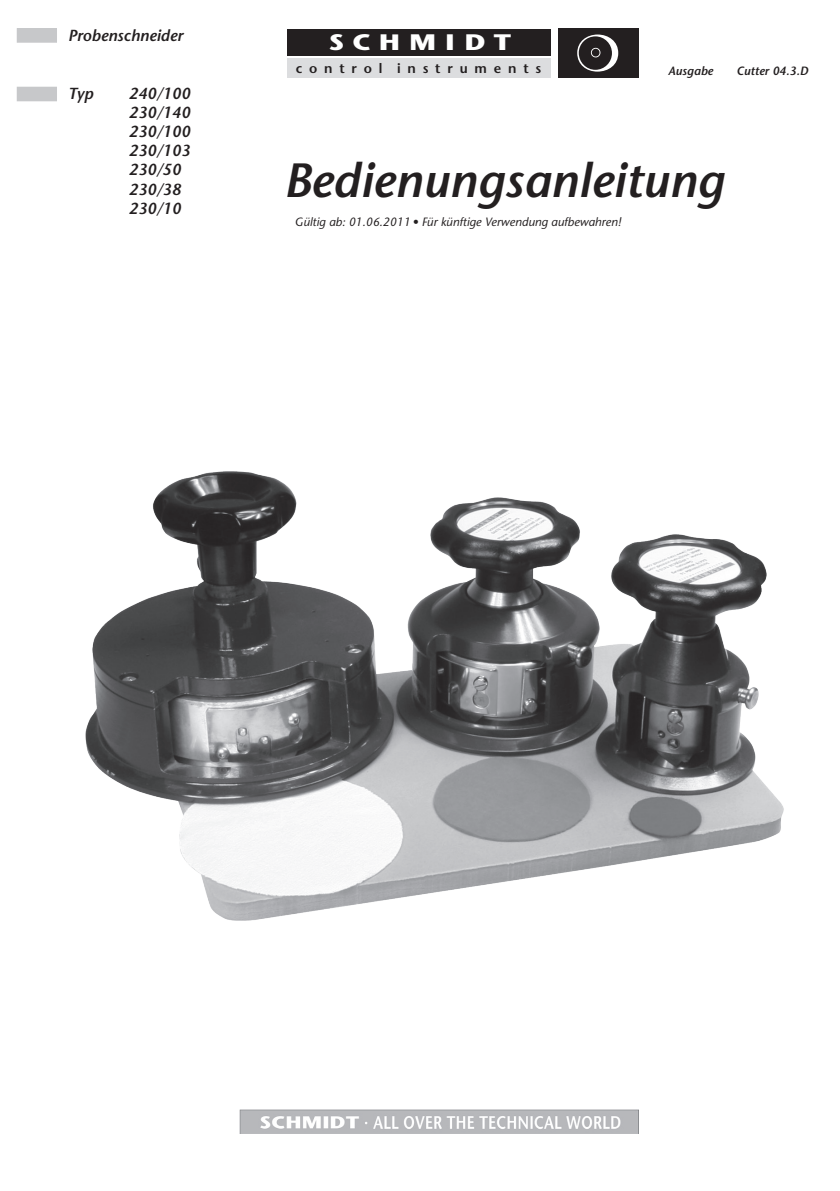
<style>
.page{position:relative;width:840px;height:1191px;background:#fff}
.page>*{position:absolute;margin:0;border:0;box-sizing:border-box;transform-origin:0 0}
.Titel{font:italic 600 48px "Stone Sans";color:#231f20}
.t1{font:700 22.4px "Stone Sans";letter-spacing:.33em;color:#fff;scale:1.22 1}
.Titeltypen{font:italic 600 16px/19.2px "Stone Sans";color:#231f20}
.t2{font:600 13.6px "Stone Sans";letter-spacing:.5em;color:#231f20}
.Gültigkeit{font:italic 12px "Stone Sans";color:#231f20}
.Doc_Nummer{font:italic 600 12px "Stone Sans";color:#231f20}
</style>
<div class="page">
<div style="left:17px;top:29px;width:39px;height:13px;background:#c7c8ca"></div>
<div style="left:17px;top:28px;width:40px;height:14px;border:1px solid #c7c8ca"></div>
<div style="left:17px;top:87px;width:39px;height:14px;background:#c7c8ca"></div>
<div style="left:557px;top:28px;width:81px;height:50px;background:#231f20"></div>
<svg style="left:577px;top:35px;width:41px;height:37px"></svg>
<img style="left:85px;top:471px;width:699px;height:450px">
<div style="left:286px;top:29px;width:264px;height:26px;background:#231f20"></div>
<div style="left:287px;top:59px;width:263px;height:19px;background:#dcdddf"></div>
<img style="left:239px;top:1110px;width:398px;height:24px">
<p class="Titeltypen" style="left:68px;top:26px;width:116px">Probenschneider</p>
<p class="Titeltypen" style="left:68px;top:83px;width:27px">Typ</p>
<p class="Titeltypen" style="left:129px;top:83px;width:63px">240/100<br>230/140</p>
<p class="Titeltypen" style="left:129px;top:122px;width:63px">230/100<br>230/103</p>
<p class="Titeltypen" style="left:129px;top:160px;width:54px">230/50</p>
<p class="Titeltypen" style="left:129px;top:179px;width:54px">230/38</p>
<p class="Titeltypen" style="left:129px;top:199px;width:54px">230/10</p>
<p class="t1" style="left:329px;top:29px;width:151px">SCHMIDT</p>
<p class="t2" style="left:296px;top:60px;width:247px">control instruments</p>
<p class="Doc_Nummer" style="left:668px;top:63px;width:46px">Ausgabe</p>
<p class="Doc_Nummer" style="left:736px;top:63px;width:73px">Cutter 04.3.D</p>
<p class="Titel" style="left:283px;top:151px;width:442px">Bedienungsanleitung</p>
<p class="Gültigkeit" style="left:295px;top:215px;width:328px">Gültig ab: 01.06.2011 • Für künftige Verwendung aufbewahren!</p>
</div>
